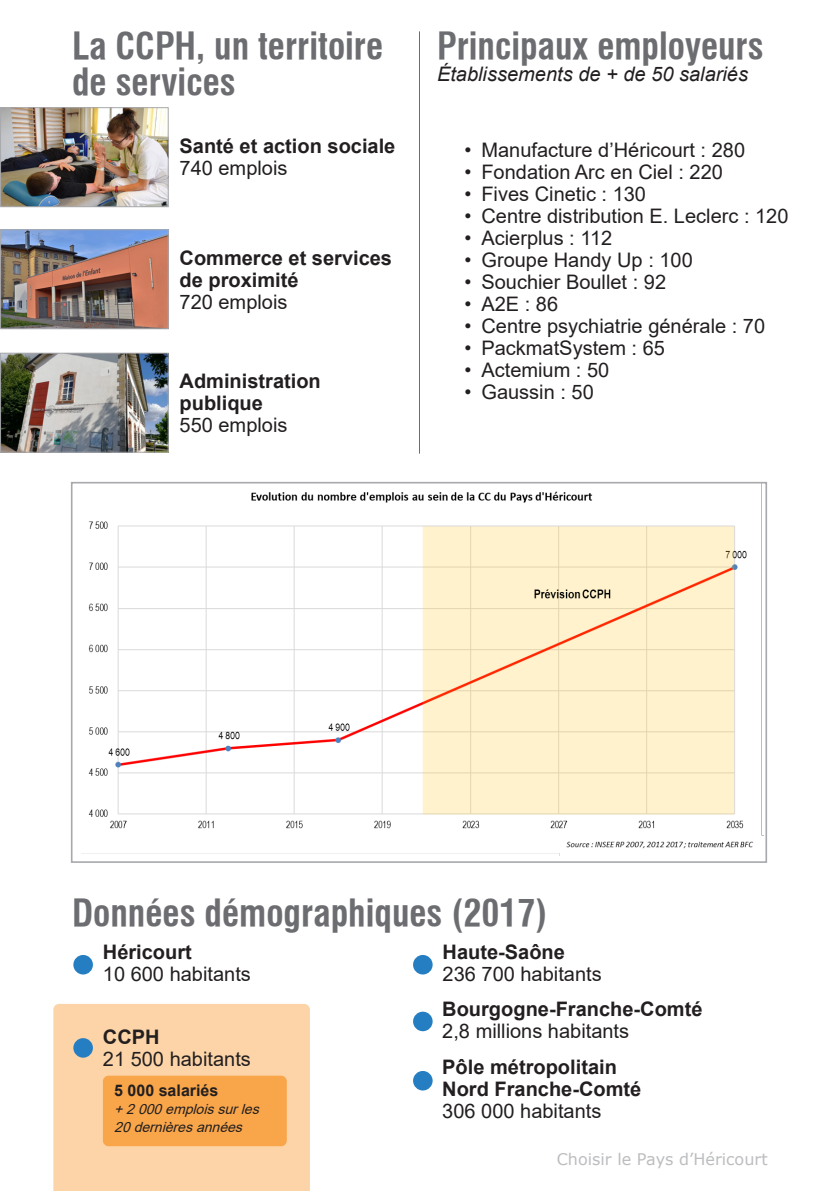
<style>
.page{position:relative;width:840px;height:1191px;background:#fff}
.page>*{position:absolute;margin:0;border:0;box-sizing:border-box;transform-origin:0 0}
._10_RAISONS_Raison_n{font:36px/36px "Swiss 721 Bold Condensed BT";color:#6c6d70}
.t1{font:20px "Arial";color:#231f20}
.t2{font:700 20px "Arial";color:#231f20}
.t3{font:italic 20px "Arial";color:#231f20}
.t4{font:16px "Verdana";color:#bcbdc0}
.t5{font:700 16px "Arial";color:#231f20}
.t6{font:italic 14px "Arial";color:#231f20}
</style>
<div class="page">
<div style="left:53px;top:1004px;width:257px;height:187px;background:#fcd4a8"></div>
<img style="left:2px;top:109px;width:164px;height:96px">
<div style="left:0;top:107px;width:168px;height:100px;border:1px solid #a8a9ad"></div>
<img style="left:2px;top:231px;width:164px;height:96px">
<div style="left:0;top:229px;width:168px;height:100px;border:1px solid #a8a9ad"></div>
<img style="left:2px;top:355px;width:164px;height:95px">
<div style="left:0;top:353px;width:168px;height:99px;border:1px solid #a8a9ad"></div>
<hr style="left:419px;top:31px;width:1px;height:422px;background:#6c6d70">
<div style="left:103px;top:1075px;width:183px;height:71px;background:#f9a64a;border-radius:6px"></div>
<div style="left:73px;top:955px;width:20px;height:19px;background:#267ec2;border-radius:50%"></div>
<div style="left:413px;top:1011px;width:19px;height:20px;background:#267ec2;border-radius:50%"></div>
<div style="left:73px;top:1038px;width:20px;height:19px;background:#267ec2;border-radius:50%"></div>
<div style="left:413px;top:1071px;width:19px;height:19px;background:#267ec2;border-radius:50%"></div>
<div style="left:413px;top:955px;width:19px;height:19px;background:#267ec2;border-radius:50%"></div>
<img style="left:82px;top:485px;width:681px;height:370px">
<div style="left:71px;top:482px;width:695px;height:381px;border:2px solid #a8a9ad"></div>
<p class="_10_RAISONS_Raison_n" style="left:72px;top:28px;width:312px">La CCPH, un territoire de services</p>
<p class="t2" style="left:179px;top:132px;width:217px">Santé et action sociale</p>
<p class="t1" style="left:179px;top:155px;width:109px">740 emplois</p>
<p class="t2" style="left:179px;top:243px;width:214px">Commerce et services</p>
<p class="t2" style="left:179px;top:265px;width:120px">de proximité</p>
<p class="t1" style="left:179px;top:288px;width:109px">720 emplois</p>
<p class="t2" style="left:179px;top:367px;width:143px">Administration</p>
<p class="t2" style="left:179px;top:389px;width:85px">publique</p>
<p class="t1" style="left:179px;top:411px;width:109px">550 emplois</p>
<p class="_10_RAISONS_Raison_n" style="left:437px;top:28px;width:328px">Principaux employeurs</p>
<p class="t3" style="left:437px;top:61px;width:312px">Établissements de + de 50 salariés</p>
<p class="t1" style="left:464px;top:136px;width:282px">• Manufacture d’Héricourt : 280</p>
<p class="t1" style="left:464px;top:158px;width:260px">• Fondation Arc en Ciel : 220</p>
<p class="t1" style="left:464px;top:180px;width:183px">• Fives Cinetic : 130</p>
<p class="t1" style="left:464px;top:202px;width:325px">• Centre distribution E. Leclerc : 120</p>
<p class="t1" style="left:464px;top:224px;width:149px">• Acierplus : 112</p>
<p class="t1" style="left:464px;top:246px;width:230px">• Groupe Handy Up : 100</p>
<p class="t1" style="left:464px;top:268px;width:203px">• Souchier Boullet : 92</p>
<p class="t1" style="left:464px;top:290px;width:95px">• A2E : 86</p>
<p class="t1" style="left:464px;top:312px;width:302px">• Centre psychiatrie générale : 70</p>
<p class="t1" style="left:464px;top:334px;width:202px">• PackmatSystem : 65</p>
<p class="t1" style="left:464px;top:356px;width:146px">• Actemium : 50</p>
<p class="t1" style="left:464px;top:378px;width:131px">• Gaussin : 50</p>
<p class="_10_RAISONS_Raison_n" style="left:72px;top:895px;width:476px">Données démographiques (2017)</p>
<p class="t2" style="left:103px;top:937px;width:90px">Héricourt</p>
<p class="t1" style="left:103px;top:960px;width:149px">10 600 habitants</p>
<p class="t2" style="left:442px;top:937px;width:124px">Haute-Saône</p>
<p class="t1" style="left:442px;top:960px;width:160px">236 700 habitants</p>
<p class="t2" style="left:103px;top:1023px;width:58px">CCPH</p>
<p class="t1" style="left:103px;top:1045px;width:149px">21 500 habitants</p>
<p class="t5" style="left:114px;top:1079px;width:106px">5 000 salariés</p>
<p class="t6" style="left:114px;top:1099px;width:151px">+2000emploissurles</p>
<p class="t6" style="left:114px;top:1117px;width:134px">20dernièresannées</p>
<p class="t2" style="left:442px;top:994px;width:261px">Bourgogne-Franche-Comté</p>
<p class="t1" style="left:442px;top:1016px;width:188px">2,8 millions habitants</p>
<p class="t2" style="left:442px;top:1052px;width:176px">Pôle métropolitain</p>
<p class="t2" style="left:442px;top:1074px;width:200px">Nord Franche-Comté</p>
<p class="t1" style="left:442px;top:1097px;width:160px">306 000 habitants</p>
<p class="t4" style="left:556px;top:1148px;width:212px">Choisir le Pays d’Héricourt</p>
</div>
